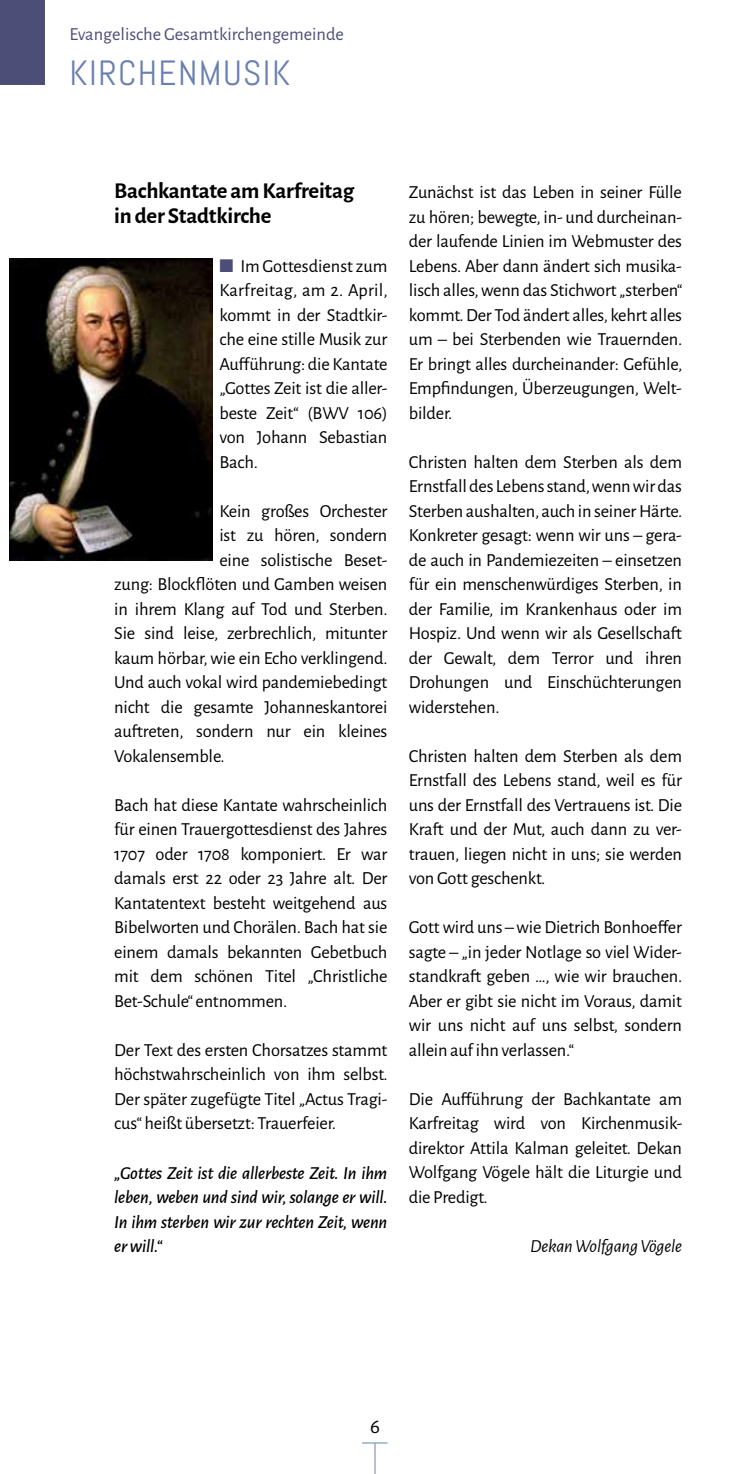
<style>
.page{position:relative;width:750px;height:1474px;background:#fff}
.page>*{position:absolute;margin:0;border:0;box-sizing:border-box;transform-origin:0 0}
.t1{font:35px "Abel";letter-spacing:.04em;color:#697fb1}
.t2{font:700 22.75px/24.5px "Alegreya Sans";letter-spacing:-.01em;color:#000}
.t3{font:21px "Alegreya Sans";color:#000}
.t4{font:18.38px/24.5px "Alegreya Sans";letter-spacing:-.01em;color:#000;text-align:justify}
.t5{font:italic 500 18.38px/24.5px "Alegreya Sans";letter-spacing:-.01em;color:#000;text-align:justify}
.t6{font:18.38px "Alegreya Sans";color:#4d4e78}
.t7{font:italic 18.38px "Alegreya Sans";letter-spacing:-.01em;color:#000}
.s1{color:#4d4e78}
</style>
<div class="page">
<svg style="left:362px;top:1442px;width:25px;height:1px"></svg>
<hr style="left:374px;top:1443px;width:1px;height:30px;background:#697fb1">
<div style="left:0;top:0;width:45px;height:85px;background:#4d4e78"></div>
<img style="left:10px;top:258px;width:202px;height:302px">
<p class="t6" style="left:69px;top:22px;width:276px">Evangelische Gesamtkirchengemeinde</p>
<h1 class="t1" style="left:69px;top:50px;width:219px">KIRCHENMUSIK</h1>
<p class="t2" style="left:114px;top:177px;width:241px">Bachkantate am Karfreitag in der Stadtkirche</p>
<p class="t4" style="left:219px;top:253px;width:170px"><span class="s1">■</span> Im Gottesdienst zum Karfreitag, am 2. April, kommt in der Stadtkir&shy;che eine stille Musik zur Aufführung: die Kantate „Gottes Zeit ist die aller&shy;beste Zeit“ (BWV 106) von Johann Sebastian Bach.</p>
<p class="t4" style="left:219px;top:498px;width:169px">Kein großes Orchester</p>
<p class="t4" style="left:219px;top:522px;width:169px">ist zu hören, sondern</p>
<p class="t4" style="left:219px;top:547px;width:169px">eine solistische Beset-</p>
<p class="t4" style="left:114px;top:571px;width:274px">zung: Blockflöten und Gamben weisen</p>
<p class="t4" style="left:114px;top:596px;width:275px">in ihrem Klang auf Tod und Sterben.</p>
<p class="t4" style="left:114px;top:620px;width:274px">Sie sind leise, zerbrechlich, mitunter</p>
<p class="t4" style="left:114px;top:645px;width:275px">kaum hörbar, wie ein Echo verklingend.</p>
<p class="t4" style="left:114px;top:669px;width:274px">Und auch vokal wird pandemiebedingt</p>
<p class="t4" style="left:114px;top:694px;width:274px">nicht die gesamte Johanneskantorei</p>
<p class="t4" style="left:114px;top:718px;width:274px">auftreten, sondern nur ein kleines</p>
<p class="t4" style="left:114px;top:743px;width:112px">Vokalensemble.</p>
<p class="t4" style="left:114px;top:792px;width:274px">Bach hat diese Kantate wahrscheinlich für einen Trauergottesdienst des Jahres 1707 oder 1708 komponiert. Er war damals erst 22 oder 23 Jahre alt. Der Kantatentext besteht weitgehend aus Bibelworten und Chorälen. Bach hat sie einem damals bekannten Gebetbuch mit dem schönen Titel „Christliche Bet-Schule“ entnommen.</p>
<p class="t4" style="left:114px;top:1036px;width:275px">Der Text des ersten Chorsatzes stammt höchstwahrscheinlich von ihm selbst.<br>Der später zugefügte Titel „Actus Tragi&shy;cus“ heißt übersetzt: Trauerfeier.</p>
<p class="t5" style="left:114px;top:1159px;width:275px">„Gottes Zeit ist die allerbeste Zeit. In ihm leben, weben und sind wir, solange er will.<br>In ihm sterben wir zur rechten Zeit, wenn er will.“</p>
<p class="t4" style="left:408px;top:179px;width:275px">Zunächst ist das Leben in seiner Fülle zu hören; bewegte, in- und durcheinan&shy;der laufende Linien im Webmuster des Lebens. Aber dann ändert sich musika&shy;lisch alles, wenn das Stichwort „sterben“ kommt. Der Tod ändert alles, kehrt alles um – bei Sterbenden wie Trauernden.<br>Er bringt alles durcheinander: Gefühle, Empfindungen, Überzeugungen, Welt&shy;bilder.</p>
<p class="t4" style="left:408px;top:448px;width:275px">Christen halten dem Sterben als dem Ernstfall des Lebens stand, wenn wir das Sterben aushalten, auch in seiner Härte.<br>Konkreter gesagt: wenn wir uns – gera&shy;de auch in Pandemiezeiten – einsetzen für ein menschenwürdiges Sterben, in der Familie, im Krankenhaus oder im Hospiz. Und wenn wir als Gesellschaft der Gewalt, dem Terror und ihren Drohungen und Einschüchterungen widerstehen.</p>
<p class="t4" style="left:408px;top:742px;width:274px">Christen halten dem Sterben als dem Ernstfall des Lebens stand, weil es für uns der Ernstfall des Vertrauens ist. Die Kraft und der Mut, auch dann zu ver&shy;trauen, liegen nicht in uns; sie werden von Gott geschenkt.</p>
<p class="t4" style="left:408px;top:914px;width:275px">Gott wird uns – wie Dietrich Bonhoeffer sagte – „in jeder Notlage so viel Wider&shy;standkraft geben …, wie wir brauchen.<br>Aber er gibt sie nicht im Voraus, damit wir uns nicht auf uns selbst, sondern allein auf ihn verlassen.“</p>
<p class="t4" style="left:408px;top:1085px;width:275px">Die Aufführung der Bachkantate am Karfreitag wird von Kirchenmusik&shy;direktor Attila Kalman geleitet. Dekan Wolfgang Vögele hält die Liturgie und die Predigt.</p>
<p class="t7" style="left:530px;top:1233px;width:153px">Dekan Wolfgang Vögele</p>
<p class="t3" style="left:370px;top:1411px;width:11px">6</p>
</div>
